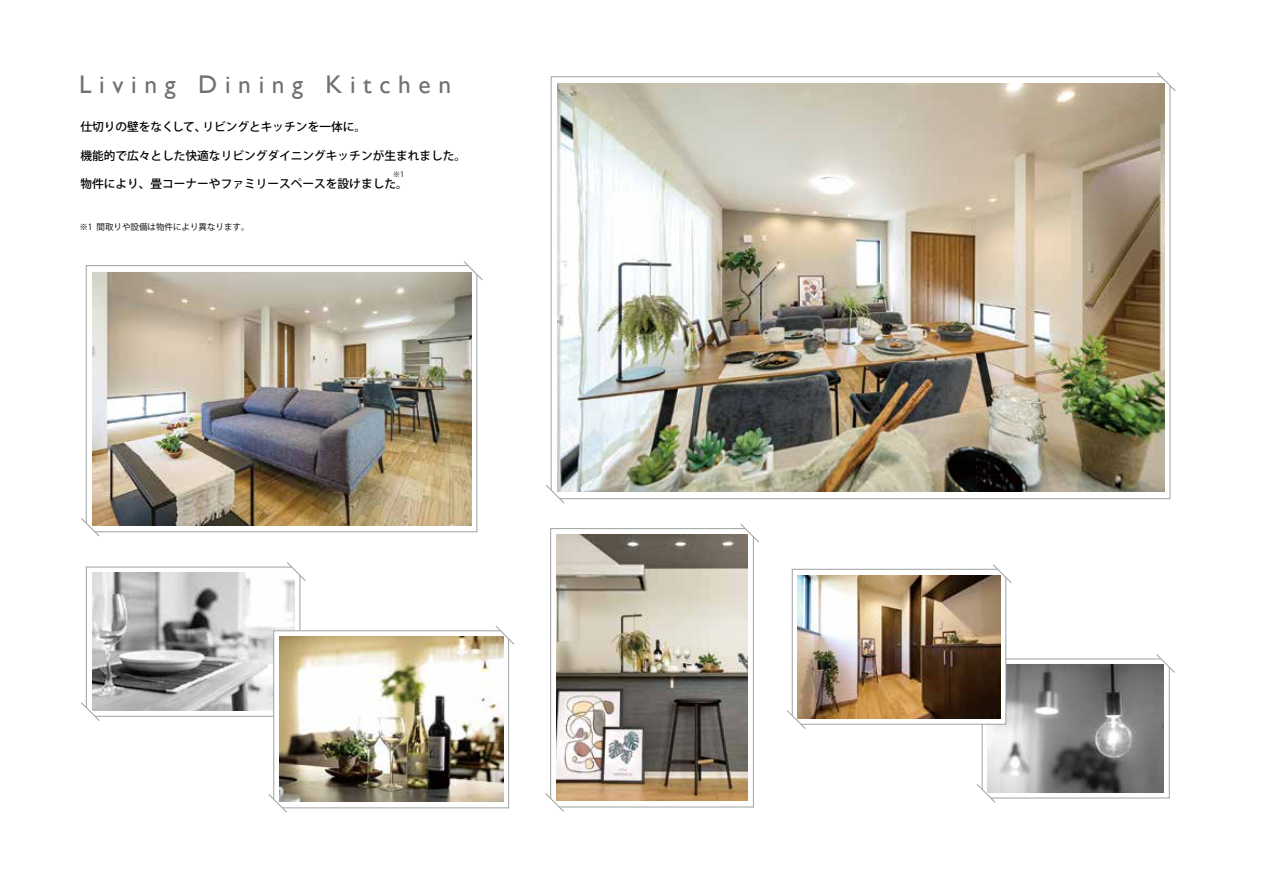
<style>
.page{position:relative;width:1263px;height:893px;background:#fff}
.page>*{position:absolute;margin:0;border:0;box-sizing:border-box;transform-origin:0 0}
.t1{font:25.5px "Gill Sans";letter-spacing:.3em;color:#727171}
.t2{font:500 11.7px "Koz Go Pr 6 N";color:#000}
.t3{font:8.55px "Koz Go Pr 6 N";color:#000}
.t4{font:7.5px "Koz Go Pr 6 N";color:#000}
</style>
<div class="page">
<div style="left:982px;top:659px;width:187px;height:139px;background:linear-gradient(to right,#fefefe,#fff)"></div>
<div style="left:982px;top:659px;width:188px;height:139px;border:1px solid #9fa0a0"></div>
<img style="left:988px;top:665px;width:176px;height:127px">
<svg style="left:1156px;top:654px;width:19px;height:19px"></svg>
<svg style="left:977px;top:784px;width:19px;height:19px"></svg>
<div style="left:86px;top:567px;width:214px;height:150px;border:1px solid #9fa0a0"></div>
<img style="left:92px;top:573px;width:202px;height:137px">
<svg style="left:287px;top:562px;width:19px;height:19px"></svg>
<svg style="left:81px;top:702px;width:19px;height:19px"></svg>
<div style="left:274px;top:631px;width:235px;height:177px;background:#fff"></div>
<div style="left:273px;top:630px;width:236px;height:178px;border:1px solid #9fa0a0"></div>
<img style="left:279px;top:637px;width:224px;height:165px">
<svg style="left:495px;top:626px;width:19px;height:19px"></svg>
<svg style="left:268px;top:794px;width:19px;height:19px"></svg>
<svg style="left:797px;top:575px;width:207px;height:148px"></svg>
<div style="left:792px;top:569px;width:214px;height:156px;border:1px solid #9fa0a0"></div>
<img style="left:798px;top:575px;width:202px;height:143px">
<svg style="left:993px;top:564px;width:19px;height:19px"></svg>
<svg style="left:787px;top:710px;width:19px;height:19px"></svg>
<div style="left:550px;top:528px;width:204px;height:279px;border:1px solid #9fa0a0"></div>
<svg style="left:740px;top:524px;width:19px;height:19px"></svg>
<svg style="left:545px;top:793px;width:19px;height:19px"></svg>
<img style="left:556px;top:535px;width:191px;height:265px">
<div style="left:86px;top:265px;width:391px;height:267px;border:1px solid #9fa0a0"></div>
<img style="left:92px;top:272px;width:379px;height:253px">
<svg style="left:464px;top:261px;width:19px;height:19px"></svg>
<svg style="left:81px;top:518px;width:19px;height:19px"></svg>
<img style="left:557px;top:83px;width:607px;height:409px">
<svg style="left:1157px;top:72px;width:19px;height:19px"></svg>
<svg style="left:546px;top:484px;width:19px;height:20px"></svg>
<h1 class="t1" style="left:79px;top:69px;width:374px">Living Dining Kitchen</h1>
<p class="t2" style="left:80px;top:120px;width:287px">仕切りの壁をなくして、リビングとキッチンを一体に。</p>
<p class="t2" style="left:80px;top:149px;width:387px">機能的で広々とした快適なリビングダイニングキッチンが生まれました。</p>
<p class="t2" style="left:80px;top:177px;width:329px">物件により、畳コーナーやファミリースペースを設けました。</p>
<p class="t3" style="left:79px;top:222px;width:172px">※1 間取りや設備は物件により異なります。</p>
<p class="t4" style="left:393px;top:170px;width:13px">※1</p>
</div>
